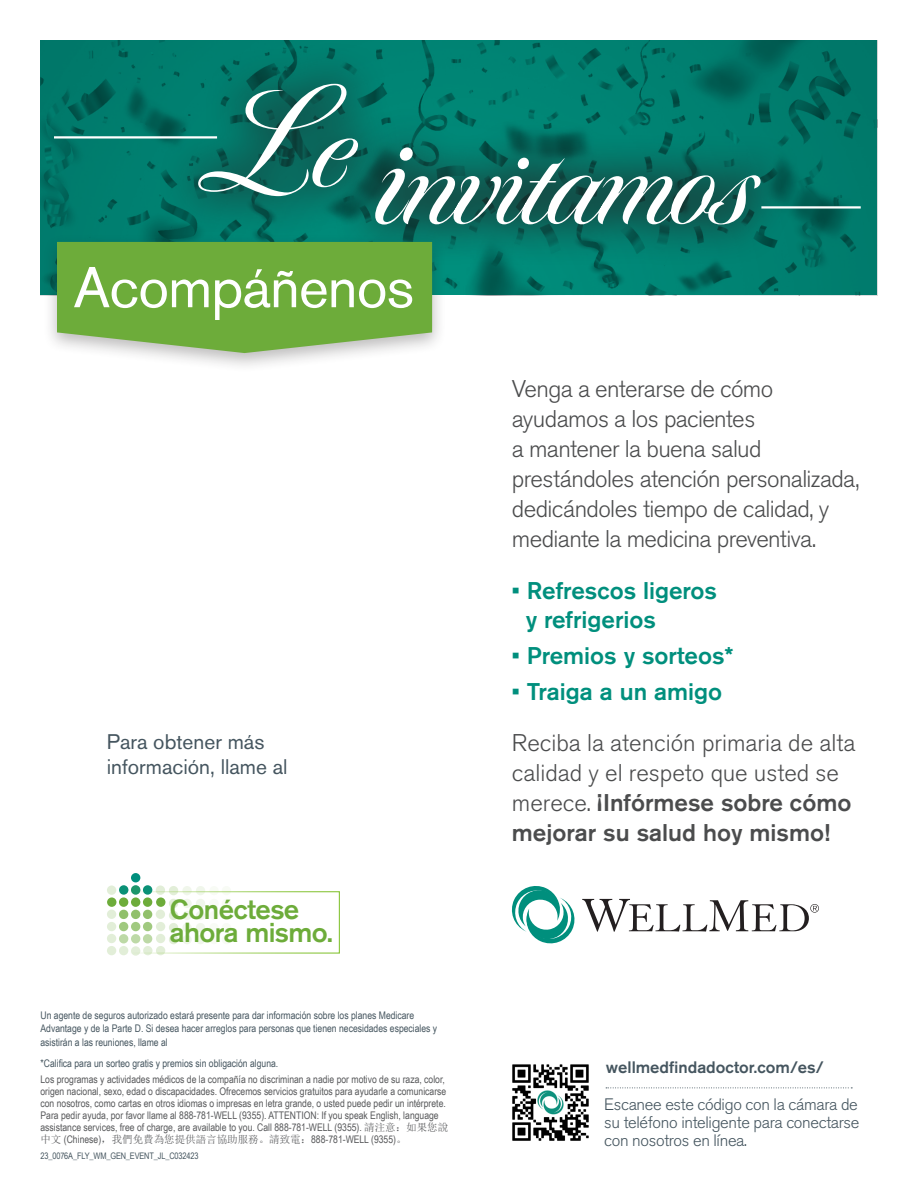
<style>
.page{position:relative;width:918px;height:1188px;background:#fff}
.page>*{position:absolute;margin:0;border:0;box-sizing:border-box;transform-origin:0 0}
.t1{font:57px "Akzidenz Grotesk Pro";letter-spacing:-.015em;color:#fff}
.t2{font:500 27.3px "Akzidenz Grotesk Pro";letter-spacing:-.025em;color:#6dac3a}
.t3{font:300 24px/30px "Akzidenz Grotesk Pro";letter-spacing:-.025em;color:#4b4c4d}
.t4{font:300 24px/30px "Akzidenz Grotesk Pro";color:#4b4c4d}
.t5{font:500 24px "Akzidenz Grotesk Pro";color:#008f7d}
.t6{font:21px/25.2px "Akzidenz Grotesk Pro";color:#45555f}
.t7{font:300 16.5px/18px "Akzidenz Grotesk Pro";letter-spacing:-.02em;color:#45555f;text-align:justify}
.t8{font:500 16.5px "Akzidenz Grotesk Pro";color:#45555f}
.t9{font:10.5px/12.1px "Arial Narrow";color:#57585a}
.t10{font:10.5px/13.5px "Arial Narrow";color:#45555f}
.t11{font:9px "Arial Narrow";letter-spacing:-.015em;color:#45555f}
.s1{color:#45555f}
.s2{font-family:"N Sim Sun"}
.s3{font-weight:500}
</style>
<div class="page">
<svg style="left:40px;top:40px;width:838px;height:255px;background:#00786a"></svg>
<img style="left:512px;top:1064px;width:77px;height:77px">
<svg style="left:606px;top:1088px;width:246px;height:1px"></svg>
<svg style="left:512px;top:886px;width:307px;height:57px"></svg>
<div style="left:156px;top:41px;width:244px;height:198px;background:#231f20;opacity:.75"></div>
<svg style="left:198px;top:84px;width:160px;height:112px;background:#2f8177"></svg>
<div style="left:333px;top:105px;width:470px;height:163px;background:#231f20;opacity:.75"></div>
<svg style="left:375px;top:147px;width:386px;height:78px"></svg>
<hr style="left:761px;top:206px;width:100px;height:3px;background:#fff">
<hr style="left:54px;top:136px;width:163px;height:3px;background:#fff">
<div style="left:43px;top:234px;width:404px;height:139px;background:#231f20;opacity:.3"></div>
<svg style="left:57px;top:242px;width:375px;height:111px;background:#77b049"></svg>
<svg style="left:143px;top:946px;width:10px;height:9px"></svg>
<div style="left:169px;top:899px;width:9px;height:9px;background:#e2eed8;border-radius:50%"></div>
<div style="left:182px;top:899px;width:10px;height:9px;background:#f0f6eb;border-radius:50%"></div>
<div style="left:196px;top:899px;width:9px;height:9px;background:#f0f6eb;border-radius:50%"></div>
<div style="left:209px;top:899px;width:10px;height:9px;background:#f8fbf5;border-radius:50%"></div>
<div style="left:222px;top:899px;width:9px;height:9px;background:#f8fbf5;border-radius:50%"></div>
<svg style="left:156px;top:946px;width:9px;height:9px"></svg>
<svg style="left:169px;top:886px;width:9px;height:9px"></svg>
<svg style="left:182px;top:886px;width:10px;height:9px"></svg>
<svg style="left:196px;top:886px;width:9px;height:9px"></svg>
<svg style="left:209px;top:886px;width:10px;height:9px"></svg>
<svg style="left:222px;top:886px;width:9px;height:9px"></svg>
<div style="left:169px;top:911px;width:9px;height:9px;background:#e2eed8;border-radius:50%"></div>
<div style="left:182px;top:911px;width:10px;height:9px;background:#f0f6eb;border-radius:50%"></div>
<div style="left:196px;top:911px;width:9px;height:9px;background:#f0f6eb;border-radius:50%"></div>
<div style="left:209px;top:911px;width:10px;height:9px;background:#f8fbf5;border-radius:50%"></div>
<div style="left:222px;top:911px;width:9px;height:9px;background:#f8fbf5;border-radius:50%"></div>
<div style="left:119px;top:946px;width:9px;height:9px;background:#e2eed8;border-radius:50%"></div>
<div style="left:169px;top:923px;width:9px;height:9px;background:#e2eed8;border-radius:50%"></div>
<div style="left:182px;top:923px;width:10px;height:9px;background:#f0f6eb;border-radius:50%"></div>
<div style="left:196px;top:923px;width:9px;height:9px;background:#f0f6eb;border-radius:50%"></div>
<div style="left:209px;top:923px;width:10px;height:9px;background:#f8fbf5;border-radius:50%"></div>
<div style="left:222px;top:923px;width:9px;height:9px;background:#f8fbf5;border-radius:50%"></div>
<div style="left:107px;top:946px;width:9px;height:9px;background:#e2eed8;border-radius:50%"></div>
<div style="left:169px;top:935px;width:9px;height:9px;background:#e2eed8;border-radius:50%"></div>
<div style="left:182px;top:935px;width:10px;height:9px;background:#f0f6eb;border-radius:50%"></div>
<div style="left:196px;top:935px;width:9px;height:9px;background:#f0f6eb;border-radius:50%"></div>
<div style="left:209px;top:935px;width:10px;height:9px;background:#f8fbf5;border-radius:50%"></div>
<div style="left:222px;top:935px;width:9px;height:9px;background:#f8fbf5;border-radius:50%"></div>
<div style="left:131px;top:946px;width:9px;height:10px;background:#e2eed8;border-radius:50%"></div>
<div style="left:119px;top:922px;width:9px;height:9px;background:#a0c97f;border-radius:50%"></div>
<div style="left:131px;top:922px;width:9px;height:9px;background:#a0c97f;border-radius:50%"></div>
<div style="left:143px;top:922px;width:9px;height:9px;background:#a0c97f;border-radius:50%"></div>
<svg style="left:119px;top:910px;width:9px;height:9px"></svg>
<div style="left:131px;top:910px;width:9px;height:9px;background:#91c06b;border-radius:50%"></div>
<svg style="left:143px;top:910px;width:9px;height:9px"></svg>
<div style="left:107px;top:897px;width:9px;height:10px;background:#6dac3a;border-radius:50%"></div>
<div style="left:119px;top:897px;width:9px;height:10px;background:#6dac3a;border-radius:50%"></div>
<div style="left:131px;top:897px;width:9px;height:10px;background:#6dac3a;border-radius:50%"></div>
<div style="left:143px;top:897px;width:9px;height:10px;background:#6dac3a;border-radius:50%"></div>
<div style="left:156px;top:897px;width:9px;height:10px;background:#6dac3a;border-radius:50%"></div>
<div style="left:107px;top:934px;width:9px;height:9px;background:#e2eed8;border-radius:50%"></div>
<div style="left:107px;top:922px;width:9px;height:9px;background:#e2eed8;border-radius:50%"></div>
<div style="left:107px;top:910px;width:9px;height:9px;background:#e2eed8;border-radius:50%"></div>
<div style="left:107px;top:885px;width:9px;height:10px;background:#e2eed8;border-radius:50%"></div>
<div style="left:156px;top:910px;width:9px;height:9px;background:#e2eed8;border-radius:50%"></div>
<svg style="left:156px;top:885px;width:9px;height:10px"></svg>
<div style="left:156px;top:934px;width:9px;height:9px;background:#e2eed8;border-radius:50%"></div>
<div style="left:156px;top:922px;width:9px;height:9px;background:#e2eed8;border-radius:50%"></div>
<div style="left:119px;top:934px;width:9px;height:9px;background:#bdd9a6;border-radius:50%"></div>
<div style="left:131px;top:934px;width:9px;height:9px;background:#bdd9a6;border-radius:50%"></div>
<div style="left:143px;top:934px;width:9px;height:9px;background:#bdd9a6;border-radius:50%"></div>
<div style="left:131px;top:873px;width:9px;height:9px;background:#008f7d;border-radius:50%"></div>
<svg style="left:119px;top:885px;width:9px;height:10px"></svg>
<svg style="left:143px;top:885px;width:9px;height:10px"></svg>
<svg style="left:131px;top:885px;width:9px;height:10px"></svg>
<p class="t1" style="left:73px;top:250px;width:342px">Acompáñenos</p>
<p class="t6" style="left:107px;top:729px;width:182px">Para obtener más información, llame al</p>
<p class="t2" style="left:170px;top:891px;width:131px">Conéctese</p>
<p class="t2" style="left:170px;top:915px;width:165px">ahora mismo.</p>
<p class="t10" style="left:40px;top:1008px;width:398px">Un agente de seguros autorizado estará presente para dar información sobre los planes Medicare<br>Advantage y de la Parte D. Si desea hacer arreglos para personas que tienen necesidades especiales y asistirán a las reuniones, llame al</p>
<p class="t9" style="left:40px;top:1055px;width:406px;line-height:16px"><span class="s1">*Califica para un sorteo gratis y premios sin obligación alguna.<br></span>Los programas y actividades médicos de la compañía no discriminan a nadie por motivo de su raza, color,</p>
<p class="t9" style="left:40px;top:1085px;width:409px">origen nacional, sexo, edad o discapacidades. Ofrecemos servicios gratuitos para ayudarle a comunicarse con nosotros, como cartas en otros idiomas o impresas en letra grande, o usted puede pedir un intérprete.<br>Para pedir ayuda, por favor llame al 888-781-WELL (9355). ATTENTION: If you speak English, language assistance services, free of charge, are available to you. Call 888-781-WELL (9355). <span class="s2">請注意：如果您說中文</span> (Chinese)<span class="s2">，我們免費為您提供語言協助服務。請致電：</span>888-781-WELL (9355)<span class="s2">。</span></p>
<p class="t11" style="left:40px;top:1150px;width:160px">23_0076A_FLY_WM_GEN_EVENT_JL_C032423</p>
<p class="t3" style="left:512px;top:374px;width:349px">Venga a enterarse de cómo ayudamos a los pacientes<br>a mantener la buena salud prestándoles atención personalizada, dedicándoles tiempo de calidad, y mediante la medicina preventiva.</p>
<p class="t5" style="left:512px;top:575px;width:207px">• Refrescos ligeros</p>
<p class="t5" style="left:526px;top:604px;width:132px">y refrigerios</p>
<p class="t5" style="left:512px;top:640px;width:223px">• Premios y sorteos*</p>
<p class="t5" style="left:512px;top:676px;width:212px">• Traiga a un amigo</p>
<p class="t4" style="left:512px;top:727px;width:345px">Reciba la atención primaria de alta calidad y el respeto que usted se merece. <span class="s3">¡Infórmese sobre cómo mejorar su salud hoy mismo!</span></p>
<p class="t8" style="left:606px;top:1056px;width:219px">wellmedfindadoctor.com/es/</p>
<p class="t7" style="left:604px;top:1096px;width:257px">Escanee este código con la cámara de su teléfono inteligente para conectarse con nosotros en línea.</p>
</div>
